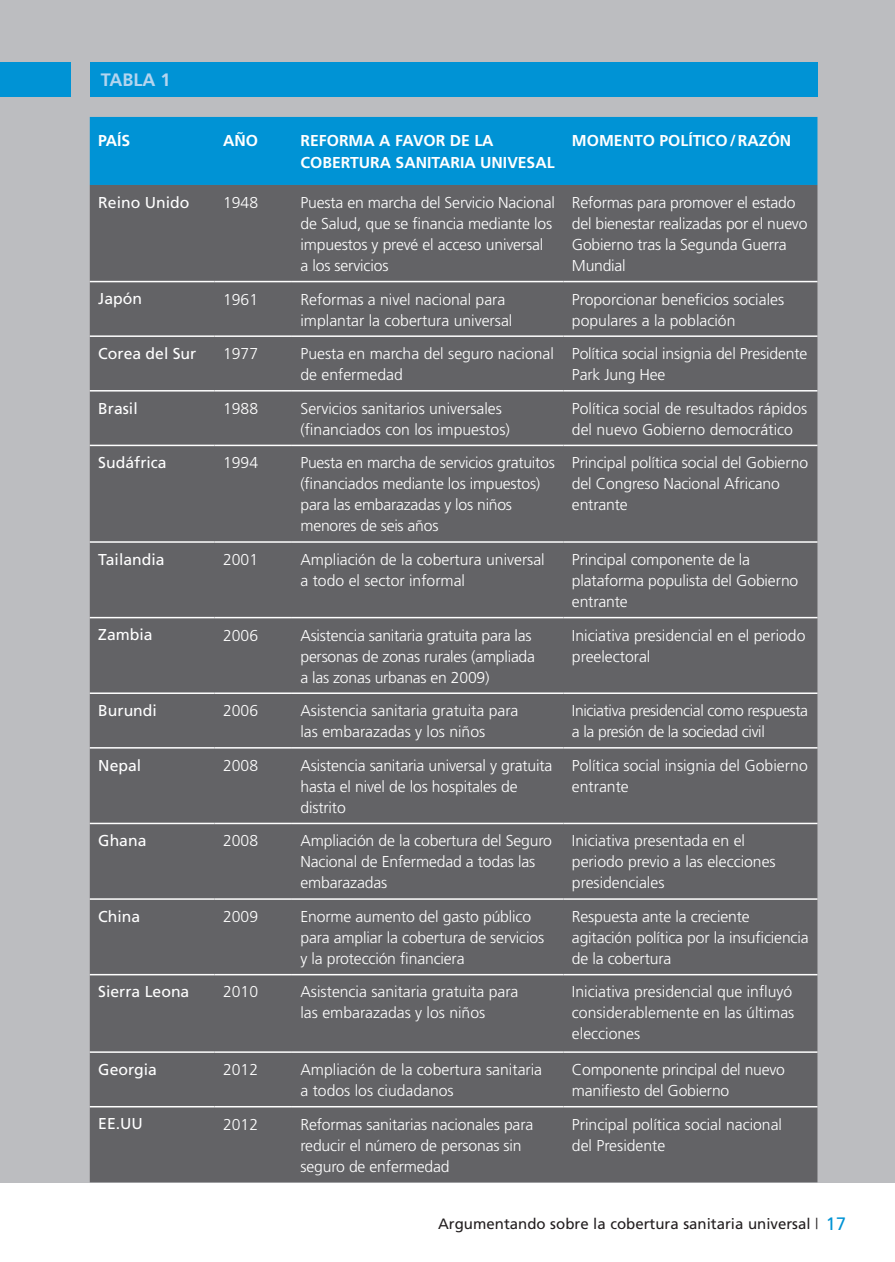
<style>
.page{position:relative;width:895px;height:1262px;background:#fff}
.page>*{position:absolute;margin:0;border:0;box-sizing:border-box;transform-origin:0 0}
.t1{font:700 18px "Frutiger";color:#b4d5ef}
.t2{font:300 15.75px/21px "Frutiger";letter-spacing:-.01em;color:#fff}
.t3{font:15.75px "Frutiger";color:#fff}
.t4{font:700 15.75px/21.8px "Frutiger";color:#fff}
.t5{font:15px "Frutiger";color:#231f20}
.s1{font-weight:300}
.s2{font-size:18px;color:#0093d5}
</style>
<div class="page">
<div style="left:0;top:0;width:894px;height:1182px;background:#bcbdc0"></div>
<div style="left:90px;top:117px;width:727px;height:68px;background:#0093d5"></div>
<div style="left:90px;top:185px;width:727px;height:507px;background:#636366"></div>
<div style="left:90px;top:694px;width:727px;height:488px;background:#636366"></div>
<hr style="left:90px;top:1106px;width:124px;height:1px;background:#fff">
<hr style="left:214px;top:1106px;width:78px;height:1px;background:#fff">
<hr style="left:292px;top:1106px;width:271px;height:1px;background:#fff">
<hr style="left:563px;top:1106px;width:254px;height:1px;background:#fff">
<hr style="left:90px;top:1051px;width:124px;height:2px;background:#fff">
<hr style="left:214px;top:1051px;width:78px;height:2px;background:#fff">
<hr style="left:292px;top:1051px;width:271px;height:2px;background:#fff">
<hr style="left:563px;top:1051px;width:254px;height:2px;background:#fff">
<hr style="left:90px;top:281px;width:124px;height:1px;background:#fff">
<hr style="left:214px;top:281px;width:78px;height:1px;background:#fff">
<hr style="left:292px;top:281px;width:271px;height:1px;background:#fff">
<hr style="left:563px;top:281px;width:254px;height:1px;background:#fff">
<hr style="left:90px;top:335px;width:124px;height:2px;background:#fff">
<hr style="left:214px;top:335px;width:78px;height:2px;background:#fff">
<hr style="left:292px;top:335px;width:271px;height:2px;background:#fff">
<hr style="left:563px;top:335px;width:254px;height:2px;background:#fff">
<hr style="left:90px;top:390px;width:124px;height:2px;background:#fff">
<hr style="left:214px;top:390px;width:78px;height:2px;background:#fff">
<hr style="left:292px;top:390px;width:271px;height:2px;background:#fff">
<hr style="left:563px;top:390px;width:254px;height:2px;background:#fff">
<hr style="left:90px;top:445px;width:124px;height:1px;background:#fff">
<hr style="left:214px;top:445px;width:78px;height:1px;background:#fff">
<hr style="left:292px;top:445px;width:271px;height:1px;background:#fff">
<hr style="left:563px;top:445px;width:254px;height:1px;background:#fff">
<hr style="left:90px;top:541px;width:124px;height:2px;background:#fff">
<hr style="left:214px;top:541px;width:78px;height:2px;background:#fff">
<hr style="left:292px;top:541px;width:271px;height:2px;background:#fff">
<hr style="left:563px;top:541px;width:254px;height:2px;background:#fff">
<hr style="left:90px;top:617px;width:124px;height:1px;background:#fff">
<hr style="left:214px;top:617px;width:78px;height:1px;background:#fff">
<hr style="left:292px;top:617px;width:271px;height:1px;background:#fff">
<hr style="left:563px;top:617px;width:254px;height:1px;background:#fff">
<hr style="left:90px;top:692px;width:124px;height:2px;background:#fff">
<hr style="left:214px;top:692px;width:78px;height:2px;background:#fff">
<hr style="left:292px;top:692px;width:271px;height:2px;background:#fff">
<hr style="left:563px;top:692px;width:254px;height:2px;background:#fff">
<hr style="left:90px;top:747px;width:124px;height:2px;background:#fff">
<hr style="left:214px;top:747px;width:78px;height:2px;background:#fff">
<hr style="left:292px;top:747px;width:271px;height:2px;background:#fff">
<hr style="left:563px;top:747px;width:254px;height:2px;background:#fff">
<hr style="left:90px;top:823px;width:124px;height:1px;background:#fff">
<hr style="left:214px;top:823px;width:78px;height:1px;background:#fff">
<hr style="left:292px;top:823px;width:271px;height:1px;background:#fff">
<hr style="left:563px;top:823px;width:254px;height:1px;background:#fff">
<hr style="left:90px;top:898px;width:124px;height:2px;background:#fff">
<hr style="left:214px;top:898px;width:78px;height:2px;background:#fff">
<hr style="left:292px;top:898px;width:271px;height:2px;background:#fff">
<hr style="left:563px;top:898px;width:254px;height:2px;background:#fff">
<hr style="left:90px;top:974px;width:124px;height:1px;background:#fff">
<hr style="left:214px;top:974px;width:78px;height:1px;background:#fff">
<hr style="left:292px;top:974px;width:271px;height:1px;background:#fff">
<hr style="left:563px;top:974px;width:254px;height:1px;background:#fff">
<div style="left:90px;top:62px;width:727px;height:34px;background:#0093d5"></div>
<div style="left:0;top:62px;width:71px;height:34px;background:#0093d5"></div>
<p class="t1" style="left:101px;top:69px;width:71px">TABLA 1</p>
<p class="t4" style="left:98px;top:130px;width:34px">PAÍS</p>
<p class="t4" style="left:223px;top:130px;width:36px">AÑO</p>
<p class="t4" style="left:300px;top:130px;width:255px">REFORMA A FAVOR DE LA<br>COBERTURA SANITARIA UNIVESAL</p>
<p class="t4" style="left:571px;top:130px;width:221px">MOMENTO POLÍTICO / RAZÓN</p>
<p class="t3" style="left:98px;top:193px;width:93px">Reino Unido</p>
<p class="t2" style="left:223px;top:192px;width:37px">1948</p>
<p class="t2" style="left:300px;top:192px;width:256px">Puesta en marcha del Servicio Nacional de Salud, que se financia mediante los impuestos y prevé el acceso universal a los servicios</p>
<p class="t2" style="left:571px;top:192px;width:237px">Reformas para promover el estado del bienestar realizadas por el nuevo<br>Gobierno tras la Segunda Guerra<br>Mundial</p>
<p class="t3" style="left:98px;top:290px;width:45px">Japón</p>
<p class="t2" style="left:223px;top:289px;width:37px">1961</p>
<p class="t2" style="left:300px;top:289px;width:213px">Reformas a nivel nacional para implantar la cobertura universal</p>
<p class="t2" style="left:571px;top:289px;width:214px">Proporcionar beneficios sociales populares a la población</p>
<p class="t3" style="left:98px;top:344px;width:100px">Corea del Sur</p>
<p class="t2" style="left:223px;top:343px;width:37px">1977</p>
<p class="t2" style="left:300px;top:343px;width:255px">Puesta en marcha del seguro nacional de enfermedad</p>
<p class="t2" style="left:571px;top:343px;width:237px">Política social insignia del Presidente<br>Park Jung Hee</p>
<p class="t3" style="left:98px;top:399px;width:41px">Brasil</p>
<p class="t2" style="left:223px;top:398px;width:37px">1988</p>
<p class="t2" style="left:300px;top:398px;width:211px">Servicios sanitarios universales (financiados con los impuestos)</p>
<p class="t2" style="left:571px;top:398px;width:237px">Política social de resultados rápidos del nuevo Gobierno democrático</p>
<p class="t3" style="left:98px;top:454px;width:70px">Sudáfrica</p>
<p class="t2" style="left:223px;top:452px;width:37px">1994</p>
<p class="t2" style="left:300px;top:452px;width:256px">Puesta en marcha de servicios gratuitos (financiados mediante los impuestos) para las embarazadas y los niños menores de seis años</p>
<p class="t2" style="left:571px;top:452px;width:237px">Principal política social del Gobierno del Congreso Nacional Africano entrante</p>
<p class="t3" style="left:98px;top:550px;width:68px">Tailandia</p>
<p class="t2" style="left:223px;top:549px;width:37px">2001</p>
<p class="t2" style="left:300px;top:549px;width:246px">Ampliación de la cobertura universal a todo el sector informal</p>
<p class="t2" style="left:571px;top:549px;width:228px">Principal componente de la plataforma populista del Gobierno entrante</p>
<p class="t3" style="left:98px;top:626px;width:56px">Zambia</p>
<p class="t2" style="left:223px;top:625px;width:37px">2006</p>
<p class="t2" style="left:300px;top:625px;width:236px">Asistencia sanitaria gratuita para las personas de zonas rurales (ampliada a las zonas urbanas en 2009)</p>
<p class="t2" style="left:571px;top:625px;width:235px">Iniciativa presidencial en el periodo preelectoral</p>
<p class="t3" style="left:98px;top:701px;width:60px">Burundi</p>
<p class="t2" style="left:223px;top:700px;width:37px">2006</p>
<p class="t2" style="left:300px;top:700px;width:219px">Asistencia sanitaria gratuita para las embarazadas y los niños</p>
<p class="t2" style="left:571px;top:700px;width:237px">Iniciativa presidencial como respuesta a la presión de la sociedad civil</p>
<p class="t3" style="left:98px;top:756px;width:44px">Nepal</p>
<p class="t2" style="left:223px;top:755px;width:37px">2008</p>
<p class="t2" style="left:300px;top:755px;width:253px">Asistencia sanitaria universal y gratuita hasta el nivel de los hospitales de distrito</p>
<p class="t2" style="left:571px;top:755px;width:237px">Política social insignia del Gobierno entrante</p>
<p class="t3" style="left:98px;top:831px;width:50px">Ghana</p>
<p class="t2" style="left:223px;top:830px;width:37px">2008</p>
<p class="t2" style="left:300px;top:830px;width:253px">Ampliación de la cobertura del Seguro<br>Nacional de Enfermedad a todas las embarazadas</p>
<p class="t2" style="left:571px;top:830px;width:205px">Iniciativa presentada en el periodo previo a las elecciones presidenciales</p>
<p class="t3" style="left:98px;top:907px;width:44px">China</p>
<p class="t2" style="left:223px;top:906px;width:37px">2009</p>
<p class="t2" style="left:300px;top:906px;width:245px">Enorme aumento del gasto público para ampliar la cobertura de servicios y la protección financiera</p>
<p class="t2" style="left:571px;top:906px;width:238px">Respuesta ante la creciente agitación política por la insuficiencia de la cobertura</p>
<p class="t3" style="left:98px;top:983px;width:93px">Sierra Leona</p>
<p class="t2" style="left:223px;top:981px;width:37px">2010</p>
<p class="t2" style="left:300px;top:981px;width:219px">Asistencia sanitaria gratuita para las embarazadas y los niños</p>
<p class="t2" style="left:571px;top:981px;width:224px">Iniciativa presidencial que influyó considerablemente en las últimas elecciones</p>
<p class="t3" style="left:98px;top:1060px;width:60px">Georgia</p>
<p class="t2" style="left:223px;top:1059px;width:37px">2012</p>
<p class="t2" style="left:300px;top:1059px;width:243px">Ampliación de la cobertura sanitaria a todos los ciudadanos</p>
<p class="t2" style="left:571px;top:1059px;width:214px">Componente principal del nuevo manifiesto del Gobierno</p>
<p class="t3" style="left:98px;top:1115px;width:46px">EE.UU</p>
<p class="t2" style="left:223px;top:1114px;width:37px">2012</p>
<p class="t2" style="left:300px;top:1114px;width:234px">Reformas sanitarias nacionales para reducir el número de personas sin seguro de enfermedad</p>
<p class="t2" style="left:571px;top:1114px;width:211px">Principal política social nacional del Presidente</p>
<p class="t5" style="left:438px;top:1215px;width:409px">Argumentando sobre la cobertura sanitaria universal <span class="s1">|</span> <span class="s2">17</span></p>
</div>
